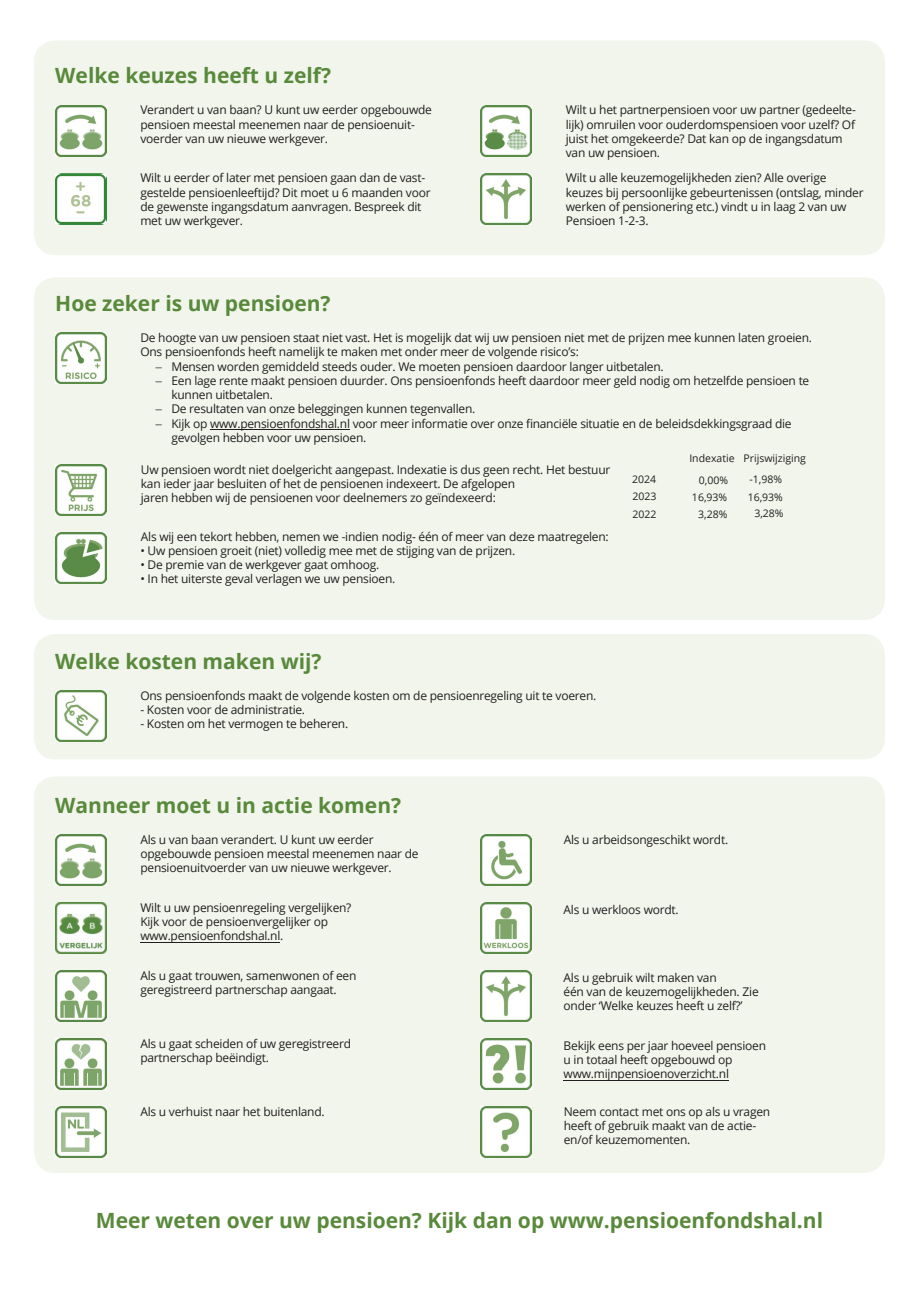
<style>
.page{position:relative;width:919px;height:1289px;background:#fff}
.page>*{position:absolute;margin:0;border:0;box-sizing:border-box;transform-origin:0 0}
.t1{font:700 21px "Open Sans";color:#59893b}
.t2{font:12px/14.2px "Open Sans";letter-spacing:-.02em;color:#231f20}
.t3{font:10.5px "Open Sans";color:#231f20}
</style>
<div class="page">
<div style="left:34px;top:776px;width:850px;height:396px;background:#f1f5ec;border-radius:21px"></div>
<img style="left:55px;top:834px;width:51px;height:51px">
<img style="left:55px;top:902px;width:51px;height:51px">
<img style="left:480px;top:902px;width:51px;height:51px">
<img style="left:480px;top:834px;width:51px;height:51px">
<img style="left:55px;top:970px;width:51px;height:51px">
<img style="left:480px;top:1038px;width:51px;height:51px">
<img style="left:480px;top:1106px;width:51px;height:51px">
<img style="left:55px;top:1038px;width:51px;height:51px">
<img style="left:55px;top:1106px;width:51px;height:51px">
<img style="left:480px;top:970px;width:51px;height:51px">
<hr style="left:563px;top:1080px;width:166px;height:1px;background:#231f20">
<hr style="left:141px;top:941px;width:139px;height:1px;background:#231f20">
<div style="left:34px;top:634px;width:850px;height:125px;background:#f1f5ec;border-radius:21px"></div>
<img style="left:55px;top:690px;width:51px;height:51px">
<div style="left:34px;top:41px;width:850px;height:214px;background:#f1f5ec;border-radius:21px"></div>
<img style="left:55px;top:105px;width:51px;height:51px">
<img style="left:480px;top:105px;width:51px;height:51px">
<img style="left:55px;top:173px;width:48px;height:51px">
<img style="left:480px;top:173px;width:51px;height:51px">
<div style="left:34px;top:277px;width:850px;height:343px;background:#f1f5ec;border-radius:21px"></div>
<img style="left:55px;top:333px;width:51px;height:51px">
<img style="left:55px;top:532px;width:51px;height:51px">
<img style="left:55px;top:464px;width:51px;height:51px">
<hr style="left:210px;top:429px;width:139px;height:1px;background:#231f20">
<img style="left:56px;top:174px;width:50px;height:50px">
<h1 class="t1" style="left:55px;top:61px;width:277px">Welke keuzes heeft u zelf?</h1>
<p class="t2" style="left:140px;top:103px;width:293px">Verandert u van baan? U kunt uw eerder opgebouwde pensioen meestal meenemen naar de pensioenuit&shy;voerder van uw nieuwe werkgever.</p>
<p class="t2" style="left:140px;top:171px;width:292px">Wilt u eerder of later met pensioen gaan dan de vast&shy;gestelde pensioenleeftijd? Dit moet u 6 maanden voor de gewenste ingangsdatum aanvragen. Bespreek dit met uw werkgever.</p>
<p class="t2" style="left:566px;top:103px;width:291px">Wilt u het partnerpensioen voor uw partner (gedeelte&shy;lijk) omruilen voor ouderdomspensioen voor uzelf? Of juist het omgekeerde? Dat kan op de ingangsdatum van uw pensioen.</p>
<p class="t2" style="left:566px;top:171px;width:299px">Wilt u alle keuzemogelijkheden zien? Alle overige keuzes bij persoonlijke gebeurtenissen (ontslag, minder werken of pensionering etc.) vindt u in laag 2 van uw Pensioen 1-2-3.</p>
<h1 class="t1" style="left:55px;top:288px;width:277px">Hoe zeker is uw pensioen?</h1>
<p class="t2" style="left:140px;top:330px;width:673px">De hoogte van uw pensioen staat niet vast. Het is mogelijk dat wij uw pensioen niet met de prijzen mee kunnen laten groeien.</p>
<p class="t2" style="left:140px;top:344px;width:440px">Ons pensioenfonds heeft namelijk te maken met onder meer de volgende risico’s:</p>
<p class="t2" style="left:155px;top:359px;width:510px">− Mensen worden gemiddeld steeds ouder. We moeten pensioen daardoor langer uitbetalen.</p>
<p class="t2" style="left:155px;top:373px;width:655px">− Een lage rente maakt pensioen duurder. Ons pensioenfonds heeft daardoor meer geld nodig om hetzelfde pensioen te</p>
<p class="t2" style="left:171px;top:387px;width:103px">kunnen uitbetalen.</p>
<p class="t2" style="left:155px;top:401px;width:321px">− De resultaten van onze beleggingen kunnen tegenvallen.</p>
<p class="t2" style="left:155px;top:416px;width:637px">− Kijk op www.pensioenfondshal.nl voor meer informatie over onze financiële situatie en de beleidsdekkingsgraad die</p>
<p class="t2" style="left:171px;top:430px;width:196px">gevolgen hebben voor uw pensioen.</p>
<p class="t2" style="left:141px;top:462px;width:471px">Uw pensioen wordt niet doelgericht aangepast. Indexatie is dus geen recht. Het bestuur kan ieder jaar besluiten of het de pensioenen indexeert. De afgelopen<br>jaren hebben wij de pensioenen voor deelnemers zo geïndexeerd:</p>
<p class="t2" style="left:141px;top:529px;width:469px">Als wij een tekort hebben, nemen we -indien nodig- één of meer van deze maatregelen:</p>
<p class="t2" style="left:140px;top:543px;width:376px">• Uw pensioen groeit (niet) volledig mee met de stijging van de prijzen.</p>
<p class="t2" style="left:140px;top:557px;width:240px">• De premie van de werkgever gaat omhoog.</p>
<p class="t2" style="left:140px;top:571px;width:256px">• In het uiterste geval verlagen we uw pensioen.</p>
<p class="t3" style="left:689px;top:451px;width:118px">Indexatie Prijswijziging</p>
<p class="t3" style="left:632px;top:471px;width:26px">2024</p>
<p class="t3" style="left:698px;top:473px;width:31px">0,00%</p>
<p class="t3" style="left:749px;top:472px;width:34px">-1,98%</p>
<p class="t3" style="left:632px;top:489px;width:26px">2023</p>
<p class="t3" style="left:692px;top:490px;width:37px">16,93%</p>
<p class="t3" style="left:747px;top:490px;width:37px">16,93%</p>
<p class="t3" style="left:632px;top:507px;width:26px">2022</p>
<p class="t3" style="left:754px;top:506px;width:31px">3,28%</p>
<p class="t3" style="left:698px;top:507px;width:31px">3,28%</p>
<h1 class="t1" style="left:55px;top:646px;width:268px">Welke kosten maken wij?</h1>
<p class="t2" style="left:140px;top:688px;width:457px">Ons pensioenfonds maakt de volgende kosten om de pensioenregeling uit te voeren.</p>
<p class="t2" style="left:140px;top:702px;width:166px">- Kosten voor de administratie.</p>
<p class="t2" style="left:140px;top:716px;width:209px">- Kosten om het vermogen te beheren.</p>
<h1 class="t1" style="left:55px;top:790px;width:347px">Wanneer moet u in actie komen?</h1>
<p class="t2" style="left:140px;top:831px;width:280px">Als u van baan verandert. U kunt uw eerder opgebouwde pensioen meestal meenemen naar de pensioenuitvoerder van uw nieuwe werkgever.</p>
<p class="t2" style="left:140px;top:899px;width:212px">Wilt u uw pensioenregeling vergelijken?<br>Kijk voor de pensioenvergelijker op www.pensioenfondshal.nl.</p>
<p class="t2" style="left:140px;top:967px;width:217px">Als u gaat trouwen, samenwonen of een geregistreerd partnerschap aangaat.</p>
<p class="t2" style="left:140px;top:1035px;width:212px">Als u gaat scheiden of uw geregistreerd partnerschap beëindigt.</p>
<p class="t2" style="left:140px;top:1104px;width:186px">Als u verhuist naar het buitenland.</p>
<p class="t2" style="left:563px;top:831px;width:166px">Als u arbeidsongeschikt wordt.</p>
<p class="t2" style="left:563px;top:902px;width:117px">Als u werkloos wordt.</p>
<p class="t2" style="left:563px;top:970px;width:197px">Als u gebruik wilt maken van<br>één van de keuzemogelijkheden. Zie onder ‘Welke keuzes heeft u zelf?’</p>
<p class="t2" style="left:563px;top:1038px;width:204px">Bekijk eens per jaar hoeveel pensioen u in totaal heeft opgebouwd op www.mijnpensioenoverzicht.nl</p>
<p class="t2" style="left:563px;top:1104px;width:208px">Neem contact met ons op als u vragen heeft of gebruik maakt van de actie&shy;en/of keuzemomenten.</p>
<h1 class="t1" style="left:96px;top:1205px;width:728px">Meer weten over uw pensioen? Kijk dan op www.pensioenfondshal.nl</h1>
</div>
